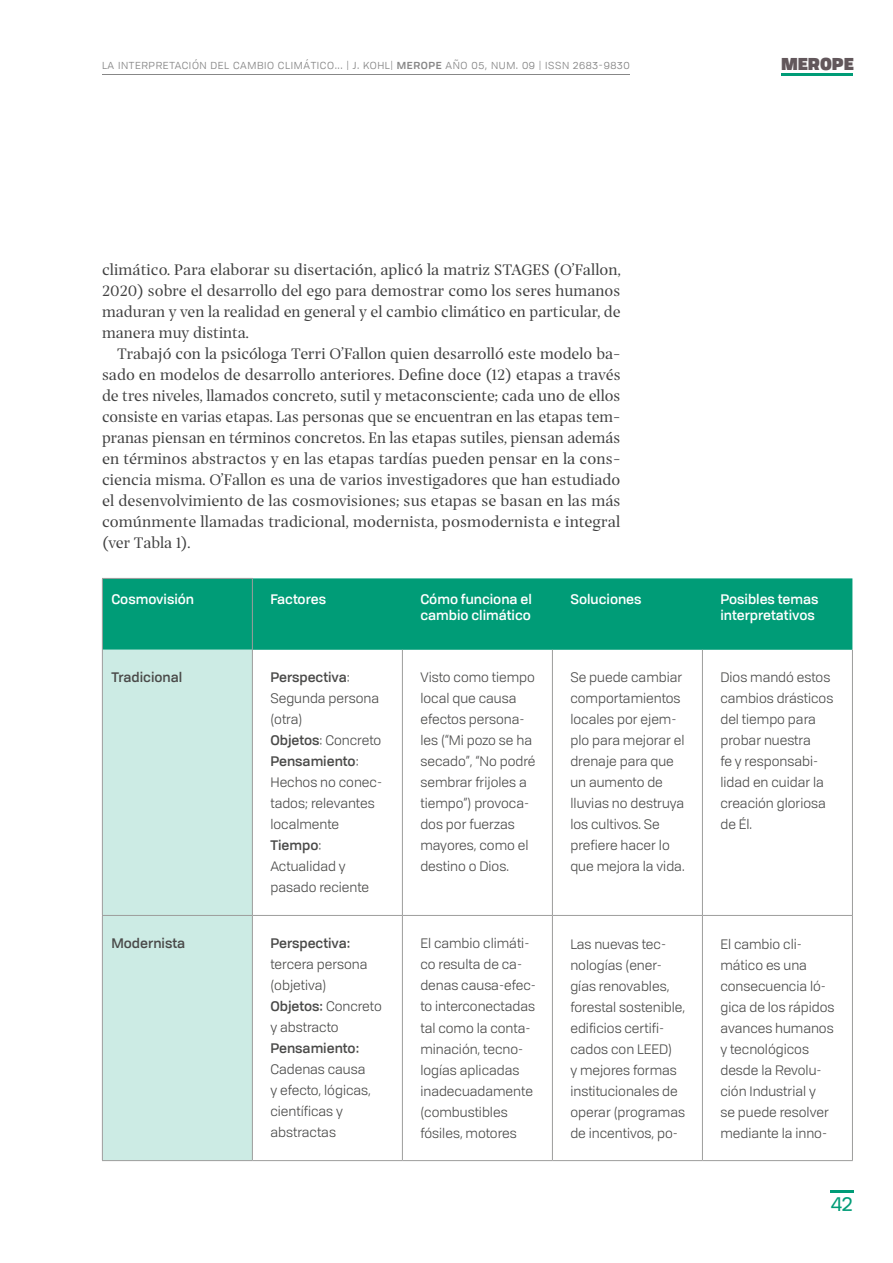
<style>
.page{position:relative;width:893px;height:1263px;background:#fff}
.page>*{position:absolute;margin:0;border:0;box-sizing:border-box;transform-origin:0 0}
.t1{font:19.5px "Tofino Personal";color:#009c77}
.t2{font:16.5px/21px "Prospectus M";color:#404040;text-align:justify}
.t3{font:900 16.5px "Tofino Personal";color:#62575b}
.t4{font:13.5px/21px "Tofino Personal";color:#4a4a49}
.t5{font:500 13.5px/16.2px "Tofino Personal";color:#fff}
.t6{font:500 13.5px "Tofino Personal";color:#4a4a49}
.t7{font:12px "Tofino Personal";letter-spacing:.05em;color:#878787}
.s1{font-weight:500}
</style>
<div class="page">
<hr style="left:830px;top:1190px;width:24px;height:2px;background:#009c77">
<hr style="left:782px;top:73px;width:71px;height:2px;background:#009c77">
<hr style="left:102px;top:74px;width:527px;height:1px;background:#878787">
<div style="left:103px;top:578px;width:749px;height:72px;background:#009c77"></div>
<div style="left:103px;top:650px;width:149px;height:510px;background:#ccebe4"></div>
<hr style="left:102px;top:578px;width:151px;height:1px;background:#9d9d9c">
<hr style="left:102px;top:579px;width:1px;height:71px;background:#9d9d9c">
<hr style="left:252px;top:579px;width:1px;height:71px;background:#9d9d9c">
<hr style="left:102px;top:650px;width:1px;height:265px;background:#9d9d9c">
<hr style="left:252px;top:650px;width:1px;height:265px;background:#9d9d9c">
<hr style="left:102px;top:915px;width:150px;height:1px;background:#9d9d9c">
<hr style="left:102px;top:916px;width:1px;height:244px;background:#9d9d9c">
<hr style="left:252px;top:916px;width:1px;height:244px;background:#9d9d9c">
<hr style="left:102px;top:1160px;width:150px;height:1px;background:#9d9d9c">
<hr style="left:402px;top:650px;width:1px;height:265px;background:#9d9d9c">
<hr style="left:552px;top:650px;width:1px;height:265px;background:#9d9d9c">
<hr style="left:702px;top:650px;width:1px;height:265px;background:#9d9d9c">
<hr style="left:852px;top:650px;width:1px;height:265px;background:#9d9d9c">
<hr style="left:252px;top:915px;width:150px;height:1px;background:#9d9d9c">
<hr style="left:402px;top:915px;width:150px;height:1px;background:#9d9d9c">
<hr style="left:402px;top:916px;width:1px;height:244px;background:#9d9d9c">
<hr style="left:552px;top:915px;width:150px;height:1px;background:#9d9d9c">
<hr style="left:552px;top:916px;width:1px;height:244px;background:#9d9d9c">
<hr style="left:702px;top:915px;width:151px;height:1px;background:#9d9d9c">
<hr style="left:702px;top:916px;width:1px;height:244px;background:#9d9d9c">
<hr style="left:852px;top:916px;width:1px;height:244px;background:#9d9d9c">
<hr style="left:252px;top:1160px;width:150px;height:1px;background:#9d9d9c">
<hr style="left:402px;top:1160px;width:150px;height:1px;background:#9d9d9c">
<hr style="left:552px;top:1160px;width:150px;height:1px;background:#9d9d9c">
<hr style="left:702px;top:1160px;width:151px;height:1px;background:#9d9d9c">
<p class="t7" style="left:102px;top:56px;width:529px">la interpretación del cambio climático... | j. kohl| <span class="s1">merope</span> año 05, num. 09 | issn 2683-9830</p>
<p class="t3" style="left:781px;top:49px;width:74px">MEROPE</p>
<p class="t2" style="left:102px;top:259px;width:520px">climático. Para elaborar su disertación, aplicó la matriz STAGES (O’Fallon, 2020) sobre el desarrollo del ego para demostrar como los seres humanos maduran y ven la realidad en general y el cambio climático en particular, de manera muy distinta.</p>
<p class="t2" style="left:102px;top:343px;width:520px;text-indent:15px">Trabajó con la psicóloga Terri O’Fallon quien desarrolló este modelo ba&shy;sado en modelos de desarrollo anteriores. Define doce (12) etapas a través de tres niveles, llamados concreto, sutil y metaconsciente; cada uno de ellos consiste en varias etapas. Las personas que se encuentran en las etapas tem&shy;pranas piensan en términos concretos. En las etapas sutiles, piensan además en términos abstractos y en las etapas tardías pueden pensar en la cons&shy;ciencia misma. O’Fallon es una de varios investigadores que han estudiado el desenvolvimiento de las cosmovisiones; sus etapas se basan en las más comúnmente llamadas tradicional, modernista, posmodernista e integral (ver Tabla 1).</p>
<p class="t5" style="left:111px;top:590px;width:84px">Cosmovisión</p>
<p class="t5" style="left:270px;top:590px;width:57px">Factores</p>
<p class="t5" style="left:420px;top:590px;width:113px">Cómo funciona el cambio climático</p>
<p class="t5" style="left:570px;top:590px;width:73px">Soluciones</p>
<p class="t5" style="left:720px;top:590px;width:99px">Posibles temas interpretativos</p>
<p class="t6" style="left:111px;top:667px;width:72px">Tradicional</p>
<p class="t4" style="left:270px;top:666px;width:113px"><span class="s1">Perspectiva</span>:<br>Segunda persona (otra)<br><span class="s1">Objetos</span>: Concreto<br><span class="s1">Pensamiento</span>:<br>Hechos no conec&shy;tados; relevantes localmente<br><span class="s1">Tiempo</span>:<br>Actualidad y pasado reciente</p>
<p class="t4" style="left:420px;top:666px;width:117px">Visto como tiempo local que causa efectos persona&shy;les (“Mi pozo se ha secado”, “No podré sembrar frijoles a tiempo”) provoca&shy;dos por fuerzas mayores, como el destino o Dios.</p>
<p class="t4" style="left:570px;top:666px;width:116px">Se puede cambiar comportamientos locales por ejem&shy;plo para mejorar el drenaje para que un aumento de lluvias no destruya los cultivos. Se prefiere hacer lo que mejora la vida.</p>
<p class="t4" style="left:720px;top:666px;width:114px">Dios mandó estos cambios drásticos del tiempo para probar nuestra<br>fe y responsabi&shy;lidad en cuidar la creación gloriosa de Él.</p>
<p class="t6" style="left:111px;top:933px;width:75px">Modernista</p>
<p class="t6" style="left:270px;top:933px;width:82px">Perspectiva:</p>
<p class="t4" style="left:270px;top:953px;width:113px">tercera persona (objetiva)<br><span class="s1">Objetos:</span> Concreto y abstracto</p>
<p class="t6" style="left:270px;top:1038px;width:90px">Pensamiento:</p>
<p class="t4" style="left:270px;top:1058px;width:102px">Cadenas causa y efecto, lógicas, científicas y abstractas</p>
<p class="t4" style="left:420px;top:932px;width:117px">El cambio climáti&shy;co resulta de ca&shy;denas causa-efec&shy;to interconectadas tal como la conta&shy;minación, tecno&shy;logías aplicadas inadecuadamente (combustibles fósiles, motores</p>
<p class="t4" style="left:570px;top:932px;width:116px">Las nuevas tec&shy;nologías (ener&shy;gías renovables, forestal sostenible, edificios certifi&shy;cados con LEED)<br>y mejores formas institucionales de operar (programas de incentivos, po-</p>
<p class="t4" style="left:720px;top:932px;width:116px">El cambio cli&shy;mático es una consecuencia ló&shy;gica de los rápidos avances humanos y tecnológicos desde la Revolu&shy;ción Industrial y<br>se puede resolver mediante la inno-</p>
<h1 class="t1" style="left:831px;top:1189px;width:23px">42</h1>
</div>
